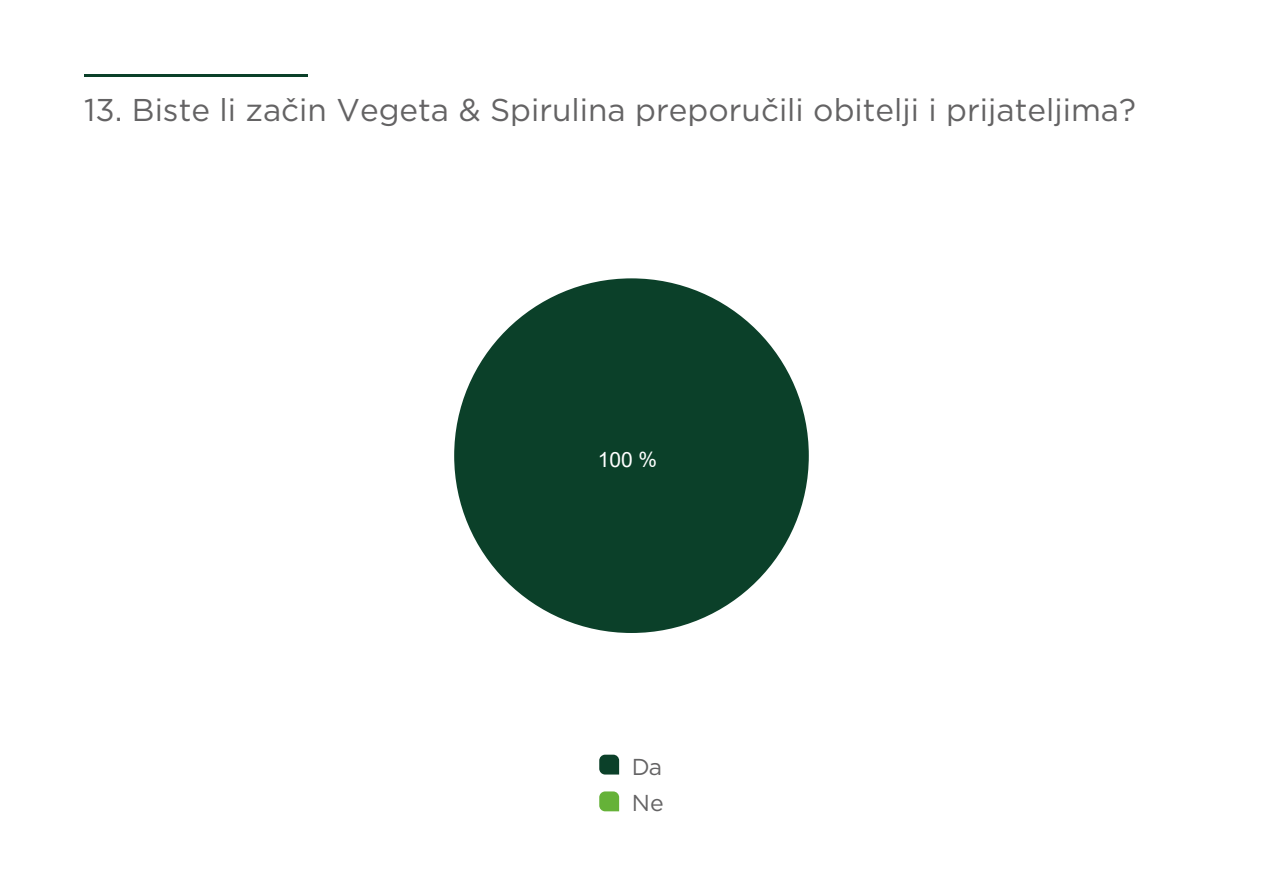
<style>
.page{position:relative;width:1263px;height:893px;background:#fff}
.page>*{position:absolute;margin:0;border:0;box-sizing:border-box;transform-origin:0 0}
.t1{font:31.5px "Gotham";color:#646364}
.t2{font:22.95px/36.8px "Gotham";color:#646364}
.t3{font:21px "Arial";color:#fff}
</style>
<div class="page">
<hr style="left:84px;top:74px;width:224px;height:3px;background:#0b4029">
<svg style="left:599px;top:755px;width:20px;height:19px"></svg>
<svg style="left:599px;top:791px;width:20px;height:20px"></svg>
<div style="left:454px;top:278px;width:355px;height:355px;background:#0b4029;border-radius:50%"></div>
<p class="t1" style="left:84px;top:90px;width:1053px">13. Biste li začin Vegeta &amp; Spirulina preporučili obitelji i prijateljima?</p>
<p class="t3" style="left:598px;top:445px;width:61px">100 %</p>
<p class="t2" style="left:632px;top:748px;width:33px">Da<br>Ne</p>
</div>
